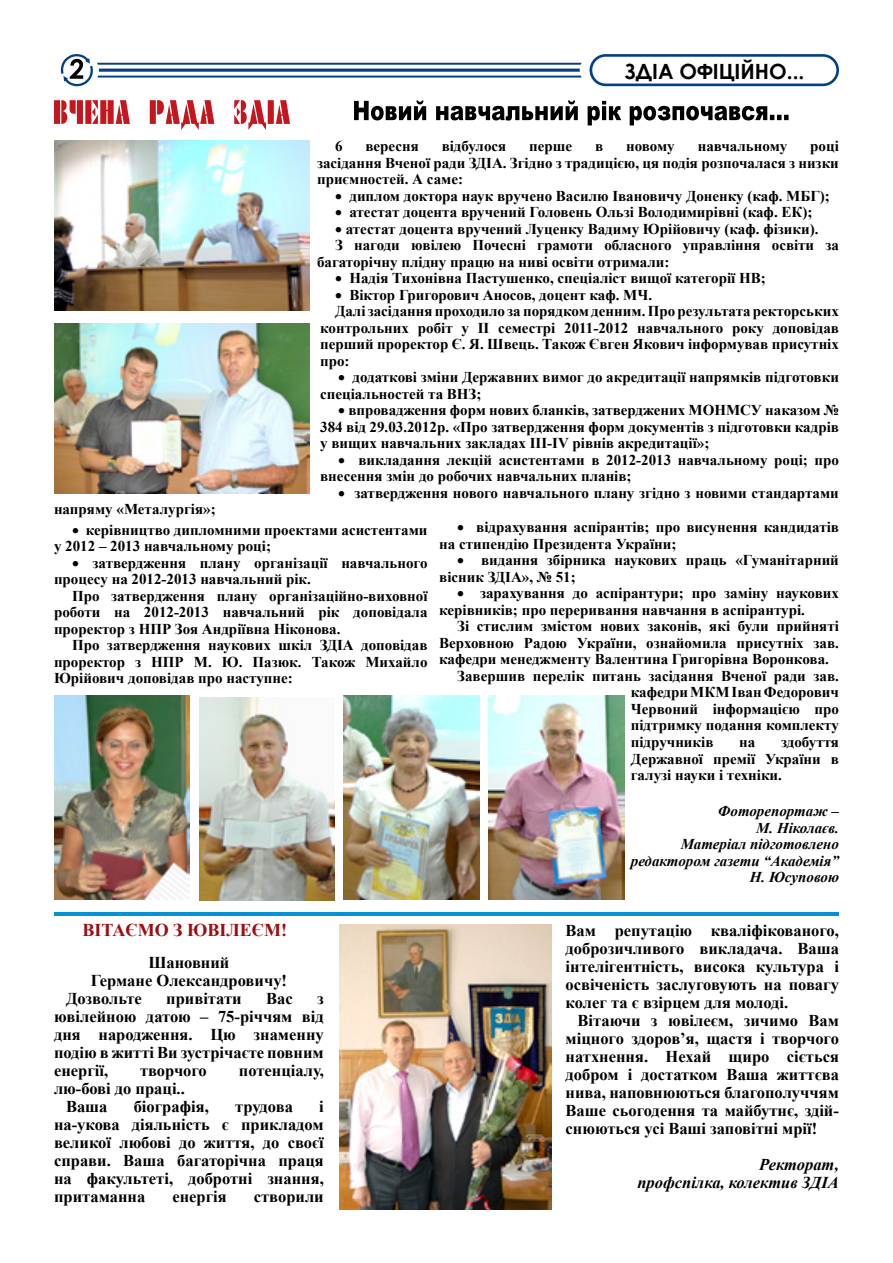
<style>
.page{position:relative;width:893px;height:1263px;background:#fff}
.page>*{position:absolute;margin:0;border:0;box-sizing:border-box;transform-origin:0 0}
.t1{font:700 21px "Century Gothic";color:#000}
.t2{font:700 18px "Times New Roman";color:#9e0b0f}
.t3{font:700 16.5px/18px "Times New Roman";color:#000;text-align:justify}
.t4{font:italic 700 16.5px/18px "Times New Roman";color:#000;text-align:right}
.t5{font:700 15px/16.5px "Times New Roman";color:#000}
.t6{font:italic 700 15px/16.5px "Times New Roman";color:#000;text-align:right}
</style>
<div class="page">
<svg style="left:589px;top:54px;width:250px;height:32px"></svg>
<svg style="left:61px;top:54px;width:521px;height:32px"></svg>
<svg style="left:54px;top:100px;width:236px;height:30px"></svg>
<hr style="left:54px;top:912px;width:785px;height:3px;background:#0093d4">
<img style="left:54px;top:141px;width:255px;height:170px">
<img style="left:199px;top:697px;width:136px;height:203px">
<img style="left:54px;top:695px;width:136px;height:204px">
<img style="left:344px;top:695px;width:136px;height:204px">
<svg style="left:354px;top:100px;width:435px;height:25px"></svg>
<img style="left:54px;top:323px;width:255px;height:170px">
<img style="left:488px;top:695px;width:136px;height:204px">
<img style="left:339px;top:924px;width:213px;height:285px">
<h1 class="t1" style="left:625px;top:55px;width:181px">ЗДІА ОФІЦІЙНО...</h1>
<p class="t5" style="left:54px;top:501px;width:163px">напряму «Металургія»;</p>
<p class="t5" style="left:317px;top:138px;width:523px;text-align:justify;text-indent:493px">році засідання Вченої ради ЗДІА. Згідно з традицією, ця подія розпочалася з низки приємностей. А саме:</p>
<p class="t5" style="left:335px;top:187px;width:496px">• диплом доктора наук вручено Василю Івановичу Доненку (каф. МБГ);</p>
<p class="t5" style="left:335px;top:204px;width:479px">• атестат доцента вручений Головень Ользі Володимирівні (каф. ЕК);</p>
<p class="t5" style="left:335px;top:220px;width:485px">• атестат доцента вручений Луценку Вадиму Юрійовичу (каф. фізики).</p>
<p class="t5" style="left:335px;top:237px;width:505px">З нагоди ювілею Почесні грамоти обласного управління освіти за</p>
<p class="t5" style="left:317px;top:253px;width:354px">багаторічну плідну працю на ниві освіти отримали:</p>
<p class="t5" style="left:335px;top:270px;width:432px">• Надія Тихонівна Пастушенко, спеціаліст вищої категорії НВ;</p>
<p class="t5" style="left:335px;top:286px;width:319px">• Віктор Григорович Аносов, доцент каф. МЧ.</p>
<p class="t5" style="left:335px;top:303px;width:505px">Далі засідання проходило за порядком денним. Про результата ректорських</p>
<p class="t5" style="left:320px;top:319px;width:520px">контрольних робіт у II семестрі 2011-2012 навчального року доповідав</p>
<p class="t5" style="left:320px;top:336px;width:520px">перший проректор Є. Я. Швець. Також Євген Якович інформував присутніх</p>
<p class="t5" style="left:320px;top:352px;width:31px">про:</p>
<p class="t5" style="left:320px;top:369px;width:520px;text-indent:18px">• додаткові зміни Державних вимог до акредитації напрямків підготовки спеціальностей та ВНЗ;</p>
<p class="t5" style="left:320px;top:402px;width:520px;text-align:justify;text-indent:18px">• впровадження форм нових бланків, затверджених МОНМСУ наказом № 384 від 29.03.2012р. «Про затвердження форм документів з підготовки кадрів у вищих навчальних закладах ІІІ-ІV рівнів акредитації»;</p>
<p class="t5" style="left:320px;top:451px;width:520px;text-indent:18px">• викладання лекцій асистентами в 2012-2013 навчальному році; про внесення змін до робочих навчальних планів;</p>
<p class="t5" style="left:338px;top:484px;width:502px">• затвердження нового навчального плану згідно з новими стандартами</p>
<p class="t5" style="left:335px;top:138px;width:9px">6</p>
<p class="t5" style="left:365px;top:138px;width:55px">вересня</p>
<p class="t5" style="left:442px;top:138px;width:66px">відбулося</p>
<p class="t5" style="left:529px;top:138px;width:44px">перше</p>
<p class="t5" style="left:595px;top:138px;width:10px">в</p>
<p class="t5" style="left:626px;top:138px;width:50px">новому</p>
<p class="t5" style="left:698px;top:138px;width:91px">навчальному</p>
<p class="t5" style="left:54px;top:521px;width:375px;text-indent:18px">• керівництво дипломними проектами асистентами у 2012 – 2013 навчальному році;</p>
<p class="t5" style="left:54px;top:554px;width:375px;text-indent:18px">• затвердження плану організації навчального процесу на 2012-2013 навчальний рік.</p>
<p class="t5" style="left:54px;top:587px;width:375px;text-align:justify;text-indent:18px">Про затвердження плану організаційно-виховної роботи на 2012-2013 навчальний рік доповідала проректор з НПР Зоя Андріївна Ніконова.</p>
<p class="t5" style="left:54px;top:637px;width:375px;text-align:justify;text-indent:18px">Про затвердження наукових шкіл ЗДІА доповідав проректор з НПР М. Ю. Пазюк. Також Михайло Юрійович доповідав про наступне:</p>
<p class="t5" style="left:439px;top:519px;width:401px;text-indent:18px">• відрахування аспірантів; про висунення кандидатів на стипендію Президента України;</p>
<p class="t5" style="left:439px;top:552px;width:401px;text-indent:18px">• видання збірника наукових праць «Гуманітарний вісник ЗДІА», № 51;</p>
<p class="t5" style="left:439px;top:585px;width:401px;text-indent:18px">• зарахування до аспірантури; про заміну наукових керівників; про переривання навчання в аспірантурі.</p>
<p class="t5" style="left:457px;top:618px;width:383px">Зі стислим змістом нових законів, які були прийняті</p>
<p class="t5" style="left:439px;top:634px;width:401px">Верховною Радою України, ознайомила присутніх зав.</p>
<p class="t5" style="left:439px;top:651px;width:391px">кафедри менеджменту Валентина Григорівна Воронкова.</p>
<p class="t5" style="left:457px;top:667px;width:383px">Завершив перелік питань засідання Вченої ради зав.</p>
<p class="t5" style="left:631px;top:684px;width:210px">кафедри МКМ Іван Федорович</p>
<p class="t5" style="left:631px;top:700px;width:210px">Червоний інформацією про</p>
<p class="t5" style="left:631px;top:717px;width:210px">підтримку подання комплекту</p>
<p class="t5" style="left:631px;top:733px;width:84px">підручників</p>
<p class="t5" style="left:739px;top:733px;width:18px">на</p>
<p class="t5" style="left:631px;top:733px;width:210px;text-align:justify;text-indent:150px">здобуття Державної премії України в галузі науки і техніки.</p>
<p class="t6" style="left:631px;top:802px;width:210px">Фоторепортаж –<br>М. Ніколаєв.<br>Матеріал підготовлено редактором газети “Академія”<br>Н. Юсуповою</p>
<p class="t2" style="left:82px;top:917px;width:206px">ВІТАЄМО З ЮВІЛЕЄМ!</p>
<p class="t3" style="left:148px;top:953px;width:83px">Шановний</p>
<p class="t3" style="left:91px;top:971px;width:198px">Германе Олександровичу!</p>
<p class="t3" style="left:66px;top:989px;width:77px">Дозвольте</p>
<p class="t3" style="left:166px;top:989px;width:77px">привітати</p>
<p class="t3" style="left:266px;top:989px;width:28px">Вас</p>
<p class="t3" style="left:54px;top:989px;width:271px;text-indent:263px">з ювілейною датою – 75-річчям від дня народження. Цю знаменну подію в житті Ви зустрічаєте повним енергії,</p>
<p class="t3" style="left:140px;top:1061px;width:68px">творчого</p>
<p class="t3" style="left:239px;top:1061px;width:86px">потенціалу,</p>
<p class="t3" style="left:66px;top:1079px;width:120px;text-indent:-12px">лю-бові до праці..<br>Ваша</p>
<p class="t3" style="left:54px;top:1097px;width:271px;text-indent:265px">і на-укова діяльність є прикладом великої любові до життя, до своєї справи. Ваша багаторічна праця на факультеті, добротні знання, притаманна</p>
<p class="t3" style="left:134px;top:1097px;width:77px">біографія,</p>
<p class="t3" style="left:235px;top:1097px;width:59px">трудова</p>
<p class="t3" style="left:172px;top:1187px;width:56px">енергія</p>
<p class="t3" style="left:254px;top:1187px;width:71px">створили</p>
<p class="t3" style="left:566px;top:921px;width:275px">Вам репутацію кваліфікованого, доброзичливого викладача. Ваша інтелігентність, висока культура і освіченість заслуговують на повагу колег та є взірцем для молоді.</p>
<p class="t3" style="left:566px;top:1011px;width:275px;text-indent:12px">Вітаючи з ювілеєм, зичимо Вам міцного здоров’я, щастя і творчого натхнення. Нехай щиро сіється добром і достатком Ваша життєва нива, наповнюються благополуччям Ваше сьогодення та майбутнє, здій&shy;снюються усі Ваші заповітні мрії!</p>
<p class="t4" style="left:637px;top:1155px;width:203px">Ректорат,<br>профспілка, колектив ЗДІА</p>
</div>
